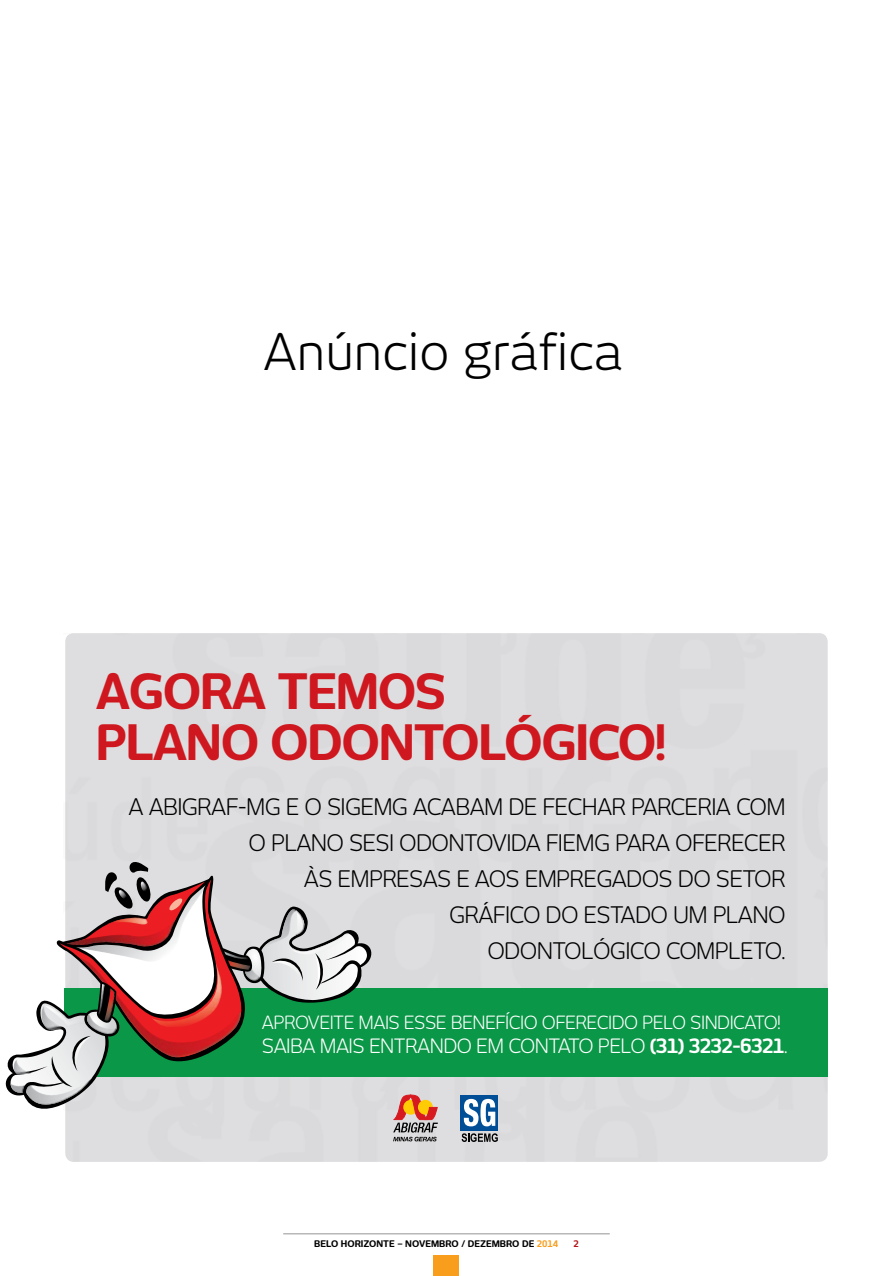
<style>
.page{position:relative;width:893px;height:1276px;background:#fff}
.page>*{position:absolute;margin:0;border:0;box-sizing:border-box;transform-origin:0 0}
.t1{font:49.5px "New June";color:#000}
.t2{font:700 48px "New June";color:#ce171e}
.t3{font:22.5px/36px "New June";letter-spacing:-.03em;color:#000;text-align:right}
.t4{font:19.5px "New June";letter-spacing:-.03em;color:#fff}
.t5{font:18px "New June";letter-spacing:-.03em;color:#fff}
.t6{font:700 9px "New June";color:#000}
.t7{font:700 9px "New June";color:#b11116}
.s1{font-weight:700}
.s2{color:#f99d1c}
</style>
<div class="page">
<hr style="left:283px;top:1233px;width:327px;height:1px;background:#939598">
<div style="left:434px;top:1255px;width:25px;height:21px;background:#f99d1c"></div>
<div style="left:65px;top:633px;width:763px;height:528px;background:#dddddf"></div>
<div style="left:64px;top:988px;width:764px;height:88px;background:#0a9747"></div>
<svg style="left:5px;top:859px;width:372px;height:268px"></svg>
<img style="left:105px;top:988px;width:11px;height:25px">
<img style="left:98px;top:984px;width:7px;height:29px">
<img style="left:11px;top:1077px;width:81px;height:36px">
<img style="left:41px;top:1006px;width:23px;height:24px">
<img style="left:87px;top:1013px;width:30px;height:23px">
<img style="left:14px;top:1059px;width:17px;height:15px">
<svg style="left:393px;top:1094px;width:45px;height:47px;background:#c09179"></svg>
<svg style="left:462px;top:1133px;width:36px;height:9px"></svg>
<div style="left:461px;top:1095px;width:37px;height:35px;background:#004e96"></div>
<svg style="left:464px;top:1099px;width:31px;height:27px"></svg>
<h1 class="t1" style="left:264px;top:323px;width:361px">ANÚNCIO GRÁFICA</h1>
<h2 class="t2" style="left:96px;top:663px;width:102px">AGORA</h2>
<h2 class="t2" style="left:277px;top:663px;width:35px">TEMOS</h2>
<h2 class="t2" style="left:96px;top:714px;width:33px">PLANO</h2>
<h2 class="t2" style="left:270px;top:714px;width:35px">ODONTOL</h2>
<h2 class="t2" style="left:504px;top:714px;width:164px">ÓGICO!</h2>
<p class="t3" style="left:129px;top:789px;width:329px">A ABIGRAF-MG E O SIGEMG ACABAM</p>
<p class="t3" style="left:508px;top:789px;width:189px">DE FECHAR PARCERIA</p>
<p class="t3" style="left:736px;top:789px;width:47px">COM</p>
<p class="t3" style="left:249px;top:825px;width:323px">O PLANO SESI ODONTOVI DA FIEMG</p>
<p class="t3" style="left:615px;top:825px;width:15px">PARA</p>
<p class="t3" style="left:675px;top:825px;width:31px">OFERE</p>
<p class="t3" style="left:744px;top:825px;width:28px">CER</p>
<p class="t3" style="left:304px;top:861px;width:49px">ÀS EMPRESAS</p>
<p class="t3" style="left:456px;top:861px;width:84px">E AOS EMPREGA</p>
<p class="t3" style="left:449px;top:861px;width:338px">DOS DO SETOR<br>GRÁFI CO DO ESTADO UM PLANO<br>ODONTOLÓGICO COMPLETO.</p>
<p class="t5" style="left:262px;top:1012px;width:108px">APROVEITE MAIS</p>
<p class="t5" style="left:404px;top:1012px;width:12px">ESSE</p>
<p class="t5" style="left:451px;top:1012px;width:116px">BENEFÍCIO OFERE</p>
<p class="t5" style="left:597px;top:1012px;width:186px">CI DO PELO SI NDICATO!</p>
<p class="t4" style="left:262px;top:1034px;width:24px">SAIBA</p>
<p class="t4" style="left:320px;top:1034px;width:12px">MAIS</p>
<p class="t4" style="left:369px;top:1034px;width:420px">ENTRANDO EM CONTATO PE LO <span class="s1">(31) 3232-6321</span>.</p>
<p class="t6" style="left:314px;top:1238px;width:246px">BELO HORIZONTE – NOVEMBRO / DEZEMBRO DE <span class="s2">2014</span></p>
<p class="t7" style="left:574px;top:1238px;width:7px">2</p>
</div>
